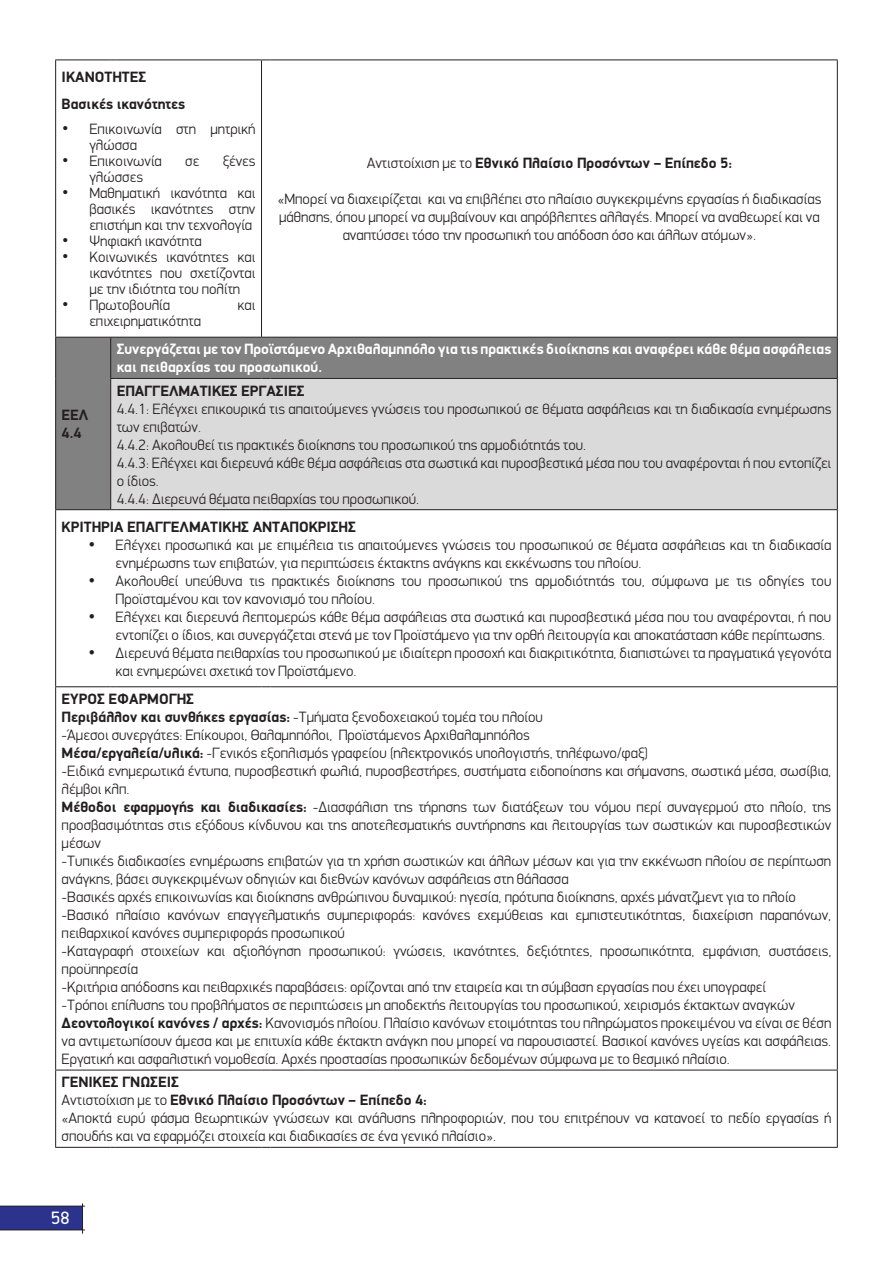
<style>
.page{position:relative;width:893px;height:1263px;background:#fff}
.page>*{position:absolute;margin:0;border:0;box-sizing:border-box;transform-origin:0 0}
.t1{font:18px "PF Din Display";color:#fff}
.t2{font:300 15px/18px "PF Din Display";color:#231f20}
.t3{font:700 15px/27px "PF Din Display";color:#231f20}
.t4{font:700 15px/18px "PF Din Display";color:#fff}
.s1{font-family:"Arial";font-weight:400;font-size:16.5px}
.s2{font-weight:300}
.s3{font-weight:700}
</style>
<div class="page">
<div style="left:0;top:1206px;width:82px;height:24px;background:#2b338d"></div>
<hr style="left:0;top:1206px;width:85px;height:1px;background:#231f20">
<hr style="left:0;top:1229px;width:85px;height:1px;background:#231f20">
<hr style="left:82px;top:1203px;width:1px;height:30px;background:#231f20">
<svg style="left:56px;top:61px;width:781px;height:276px"></svg>
<div style="left:56px;top:338px;width:781px;height:171px;background:#818181"></div>
<div style="left:111px;top:378px;width:726px;height:132px;background:#dadada"></div>
<hr style="left:55px;top:60px;width:56px;height:1px;background:#231f20">
<hr style="left:55px;top:60px;width:1px;height:277px;background:#231f20">
<hr style="left:115px;top:60px;width:146px;height:1px;background:#231f20">
<hr style="left:261px;top:60px;width:1px;height:277px;background:#231f20">
<hr style="left:270px;top:60px;width:568px;height:1px;background:#231f20">
<hr style="left:837px;top:60px;width:1px;height:277px;background:#231f20">
<hr style="left:55px;top:337px;width:56px;height:1px;background:#231f20">
<hr style="left:55px;top:338px;width:1px;height:40px;background:#231f20">
<hr style="left:110px;top:338px;width:1px;height:40px;background:#231f20">
<hr style="left:115px;top:337px;width:146px;height:1px;background:#231f20">
<hr style="left:270px;top:337px;width:568px;height:1px;background:#231f20">
<hr style="left:837px;top:338px;width:1px;height:40px;background:#231f20">
<hr style="left:55px;top:378px;width:1px;height:131px;background:#231f20">
<hr style="left:110px;top:379px;width:1px;height:130px;background:#231f20">
<hr style="left:115px;top:378px;width:146px;height:1px;background:#231f20">
<hr style="left:270px;top:378px;width:568px;height:1px;background:#231f20">
<hr style="left:837px;top:379px;width:1px;height:130px;background:#231f20">
<hr style="left:55px;top:509px;width:56px;height:1px;background:#231f20">
<hr style="left:55px;top:510px;width:1px;height:176px;background:#231f20">
<hr style="left:115px;top:509px;width:146px;height:1px;background:#231f20">
<hr style="left:270px;top:509px;width:568px;height:1px;background:#231f20">
<hr style="left:837px;top:510px;width:1px;height:176px;background:#231f20">
<hr style="left:55px;top:686px;width:56px;height:1px;background:#231f20">
<hr style="left:55px;top:687px;width:1px;height:383px;background:#231f20">
<hr style="left:115px;top:686px;width:146px;height:1px;background:#231f20">
<hr style="left:270px;top:686px;width:568px;height:1px;background:#231f20">
<hr style="left:837px;top:687px;width:1px;height:383px;background:#231f20">
<hr style="left:837px;top:1070px;width:1px;height:77px;background:#231f20">
<hr style="left:55px;top:1070px;width:1px;height:77px;background:#231f20">
<hr style="left:55px;top:1070px;width:56px;height:1px;background:#231f20">
<hr style="left:115px;top:1070px;width:146px;height:1px;background:#231f20">
<hr style="left:270px;top:1070px;width:568px;height:1px;background:#231f20">
<hr style="left:55px;top:1147px;width:56px;height:1px;background:#231f20">
<hr style="left:115px;top:1147px;width:146px;height:1px;background:#231f20">
<hr style="left:270px;top:1147px;width:568px;height:1px;background:#231f20">
<p class="t3" style="left:62px;top:63px;width:125px">ΙΚΑΝΟΤΗΤΕΣ<br>Βασικές ικανότητες</p>
<p class="t2" style="left:89px;top:121px;width:168px;line-height:16px;text-indent:-27px"><span class="s1">•</span> Επικοινωνία στη μητρική γλώσσα</p>
<p class="t2" style="left:62px;top:152px;width:101px"><span class="s1">•</span> Επικοινωνία</p>
<p class="t2" style="left:185px;top:152px;width:16px">σε</p>
<p class="t2" style="left:223px;top:152px;width:34px">ξένες</p>
<p class="t2" style="left:89px;top:168px;width:55px">γλώσσες</p>
<p class="t2" style="left:89px;top:185px;width:168px;line-height:16px;text-align:justify;text-indent:-27px"><span class="s1">•</span> Μαθηματική ικανότητα και βασικές ικανότητες στην επιστήμη και την τεχνολογία</p>
<p class="t2" style="left:62px;top:232px;width:141px"><span class="s1">•</span> Ψηφιακή ικανότητα</p>
<p class="t2" style="left:89px;top:249px;width:168px;line-height:16px;text-align:justify;text-indent:-27px"><span class="s1">•</span> Κοινωνικές ικανότητες και ικανότητες που σχετίζονται με την ιδιότητα του πολίτη</p>
<p class="t2" style="left:62px;top:296px;width:109px"><span class="s1">•</span> Πρωτοβουλία</p>
<p class="t2" style="left:238px;top:296px;width:19px">και</p>
<p class="t2" style="left:89px;top:312px;width:113px">επιχειρηματικότητα</p>
<p class="t3" style="left:367px;top:149px;width:367px"><span class="s2">Αντιστοίχιση με το</span> Εθνικό Πλαίσιο Προσόντων – Επίπεδο 5:</p>
<p class="t2" style="left:277px;top:190px;width:545px;text-align:center">«Μπορεί να διαχειρίζεται και να επιβλέπει στο πλαίσιο συγκεκριμένης εργασίας ή διαδικασίας μάθησης, όπου μπορεί να συμβαίνουν και απρόβλεπτες αλλαγές. Μπορεί να αναθεωρεί και να αναπτύσσει τόσο την προσωπική του απόδοση όσο και άλλων ατόμων».</p>
<p class="t4" style="left:117px;top:340px;width:716px">Συνεργάζεται με τον Προϊστάμενο Αρχιθαλαμηπόλο για τις πρακτικές διοίκησης και αναφέρει κάθε θέμα ασφάλειας και πειθαρχίας του προσωπικού.</p>
<p class="t3" style="left:117px;top:377px;width:189px">ΕΠΑΓΓΕΛΜΑΤΙΚΕΣ ΕΡΓΑΣΙΕΣ</p>
<p class="t2" style="left:117px;top:400px;width:716px">4.4.1: Ελέγχει επικουρικά τις απαιτούμενες γνώσεις του προσωπικού σε θέματα ασφάλειας και τη διαδικασία ενημέρωσης των επιβατών.<br>4.4.2: Ακολουθεί τις πρακτικές διοίκησης του προσωπικού της αρμοδιότητάς του.<br>4.4.3: Ελέγχει και διερευνά κάθε θέμα ασφάλειας στα σωστικά και πυροσβεστικά μέσα που του αναφέρονται ή που εντοπίζει ο ίδιος.<br>4.4.4: Διερευνά θέματα πειθαρχίας του προσωπικού.</p>
<p class="t3" style="left:62px;top:513px;width:296px">ΚΡΙΤΗΡΙΑ ΕΠΑΓΓΕΛΜΑΤΙΚΗΣ ΑΝΤΑΠΟΚΡΙΣΗΣ</p>
<p class="t2" style="left:116px;top:536px;width:717px;text-indent:-27px">• Ελέγχει προσωπικά και με επιμέλεια τις απαιτούμενες γνώσεις του προσωπικού σε θέματα ασφάλειας και τη διαδικασία ενημέρωσης των επιβατών, για περιπτώσεις έκτακτης ανάγκης και εκκένωσης του πλοίου.</p>
<p class="t2" style="left:116px;top:572px;width:717px;text-indent:-27px">• Ακολουθεί υπεύθυνα τις πρακτικές διοίκησης του προσωπικού της αρμοδιότητάς του, σύμφωνα με τις οδηγίες του<br>Προϊσταμένου και τον κανονισμό του πλοίου.</p>
<p class="t2" style="left:116px;top:608px;width:717px;text-indent:-27px">• Ελέγχει και διερευνά λεπτομερώς κάθε θέμα ασφάλειας στα σωστικά και πυροσβεστικά μέσα που του αναφέρονται, ή που εντοπίζει ο ίδιος, και συνεργάζεται στενά με τον Προϊστάμενο για την ορθή λειτουργία και αποκατάσταση κάθε περίπτωσης.</p>
<p class="t2" style="left:116px;top:644px;width:717px;text-indent:-27px">• Διερευνά θέματα πειθαρχίας του προσωπικού με ιδιαίτερη προσοχή και διακριτικότητα, διαπιστώνει τα πραγματικά γεγονότα και ενημερώνει σχετικά τον Προϊστάμενο.</p>
<p class="t2" style="left:62px;top:690px;width:771px"><span class="s3">ΕΥΡΟΣ ΕΦΑΡΜΟΓΗΣ<br>Περιβάλλον και συνθήκες εργασίας:</span> -Τμήματα ξενοδοχειακού τομέα του πλοίου<br>-Άμεσοι συνεργάτες: Επίκουροι, Θαλαμηπόλοι, Προϊστάμενος Αρχιθαλαμηπόλος<br><span class="s3">Μέσα/εργαλεία/υλικά:</span> -Γενικός εξοπλισμός γραφείου (ηλεκτρονικός υπολογιστής, τηλέφωνο/φαξ)<br>-Ειδικά ενημερωτικά έντυπα, πυροσβεστική φωλιά, πυροσβεστήρες, συστήματα ειδοποίησης και σήμανσης, σωστικά μέσα, σωσίβια, λέμβοι κλπ.<br><span class="s3">Μέθοδοι εφαρμογής και διαδικασίες:</span> -Διασφάλιση της τήρησης των διατάξεων του νόμου περί συναγερμού στο πλοίο, της προσβασιμότητας στις εξόδους κίνδυνου και της αποτελεσματικής συντήρησης και λειτουργίας των σωστικών και πυροσβεστικών μέσων<br>-Τυπικές διαδικασίες ενημέρωσης επιβατών για τη χρήση σωστικών και άλλων μέσων και για την εκκένωση πλοίου σε περίπτωση ανάγκης, βάσει συγκεκριμένων οδηγιών και διεθνών κανόνων ασφάλειας στη θάλασσα<br>-Βασικές αρχές επικοινωνίας και διοίκησης ανθρώπινου δυναμικού: ηγεσία, πρότυπα διοίκησης, αρχές μάνατζμεντ για το πλοίο -Βασικό πλαίσιο κανόνων επαγγελματικής συμπεριφοράς: κανόνες εχεμύθειας και εμπιστευτικότητας, διαχείριση παραπόνων, πειθαρχικοί κανόνες συμπεριφοράς προσωπικού<br>-Καταγραφή στοιχείων και αξιολόγηση προσωπικού: γνώσεις, ικανότητες, δεξιότητες, προσωπικότητα, εμφάνιση, συστάσεις, προϋπηρεσία<br>-Κριτήρια απόδοσης και πειθαρχικές παραβάσεις: ορίζονται από την εταιρεία και τη σύμβαση εργασίας που έχει υπογραφεί<br>-Τρόποι επίλυσης του προβλήματος σε περιπτώσεις μη αποδεκτής λειτουργίας του προσωπικού, χειρισμός έκτακτων αναγκών <span class="s3">Δεοντολογικοί κανόνες / αρχές:</span> Κανονισμός πλοίου. Πλαίσιο κανόνων ετοιμότητας του πληρώματος προκειμένου να είναι σε θέση να αντιμετωπίσουν άμεσα και με επιτυχία κάθε έκτακτη ανάγκη που μπορεί να παρουσιαστεί. Βασικοί κανόνες υγείας και ασφάλειας.<br>Εργατική και ασφαλιστική νομοθεσία. Αρχές προστασίας προσωπικών δεδομένων σύμφωνα με το θεσμικό πλαίσιο.</p>
<p class="t2" style="left:62px;top:1073px;width:771px"><span class="s3">ΓΕΝΙΚΕΣ ΓΝΩΣΕΙΣ<br></span>Αντιστοίχιση με το <span class="s3">Εθνικό Πλαίσιο Προσόντων – Επίπεδο 4:<br></span>«Αποκτά ευρύ φάσμα θεωρητικών γνώσεων και ανάλυσης πληροφοριών, που του επιτρέπουν να κατανοεί το πεδίο εργασίας ή σπουδής και να εφαρμόζει στοιχεία και διαδικασίες σε ένα γενικό πλαίσιο».</p>
<p class="t3" style="left:62px;top:406px;width:28px;line-height:18px">ΕΕΛ<br>4.4</p>
<p class="t1" style="left:51px;top:1207px;width:20px">58</p>
</div>
